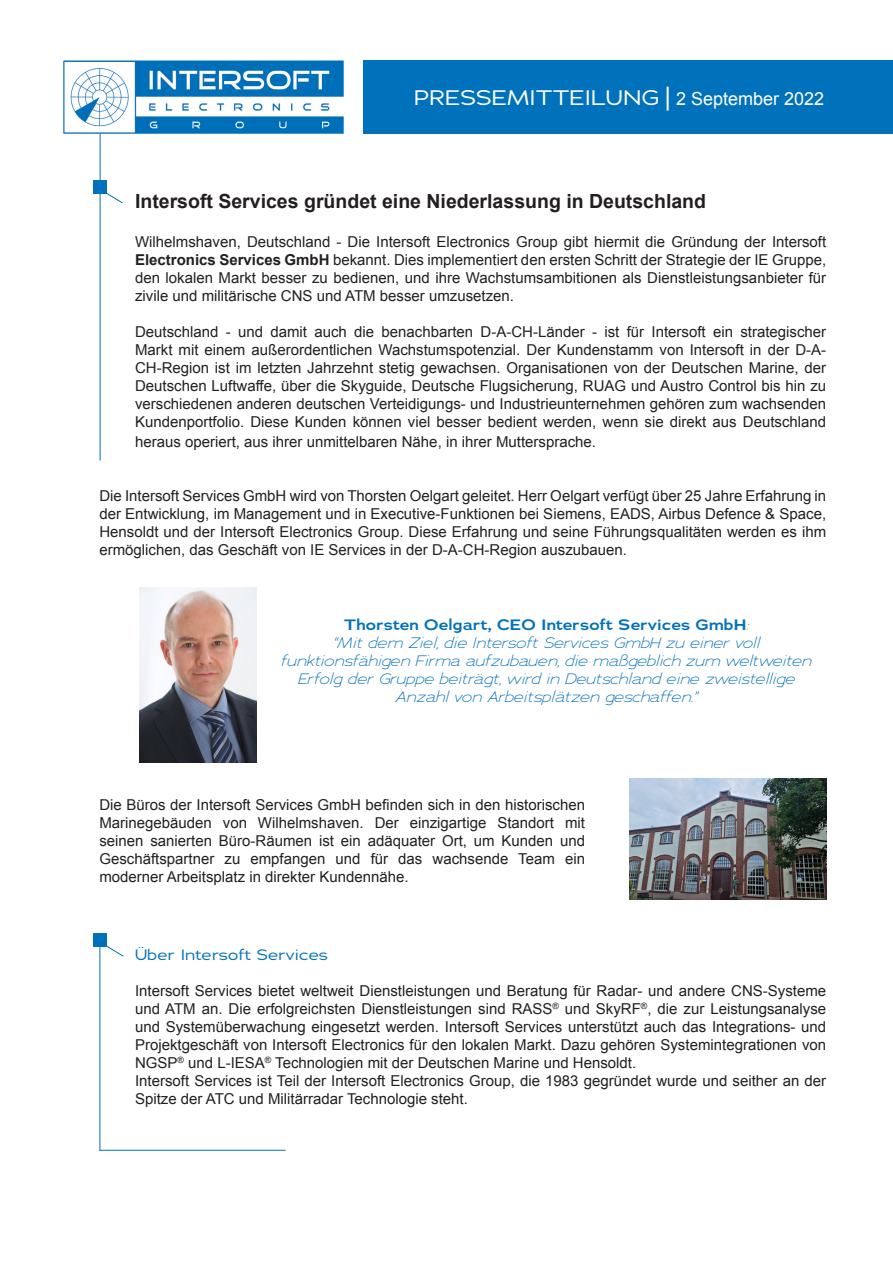
<style>
.page{position:relative;width:893px;height:1263px;background:#fff}
.page>*{position:absolute;margin:0;border:0;box-sizing:border-box;transform-origin:0 0}
.t1{font:21px "Adrianna Extended";color:#fff}
.t2{font:700 19.5px "Arial";color:#231f20}
.t3{font:15px/18px "Arial";color:#231f20;text-align:justify}
.t4{font:italic 300 15px/18px "Adrianna Extended";color:#0071bb;text-align:center}
.t5{font:600 15px "Adrianna Extended";color:#0071bb}
.t6{font:15px "Adrianna Extended";color:#0071bb}
.s1{font-family:"Arial";font-size:25.5px}
.s2{font-family:"Arial";font-size:18px}
.s3{font-weight:700}
.s4{font-weight:300;font-style:italic}
</style>
<div class="page">
<div style="left:364px;top:60px;width:529px;height:73px;background:#0071bb"></div>
<img style="left:63px;top:60px;width:281px;height:82px">
<img style="left:140px;top:587px;width:116px;height:176px">
<img style="left:629px;top:778px;width:197px;height:122px">
<hr style="left:100px;top:133px;width:1px;height:327px;background:#0071bb">
<hr style="left:100px;top:941px;width:1px;height:209px;background:#0071bb">
<hr style="left:100px;top:1150px;width:185px;height:1px;background:#0071bb">
<div style="left:93px;top:180px;width:14px;height:14px;background:#0071bb"></div>
<div style="left:93px;top:934px;width:14px;height:13px;background:#0071bb"></div>
<svg style="left:99px;top:193px;width:24px;height:11px"></svg>
<svg style="left:100px;top:945px;width:24px;height:12px"></svg>
<p class="t1" style="left:414px;top:84px;width:412px">PRESSEMITTEILUNG <span class="s1">|</span> <span class="s2">2 September 2022</span></p>
<p class="t2" style="left:135px;top:188px;width:573px">Intersoft Services gründet eine Niederlassung in Deutschland</p>
<p class="t3" style="left:135px;top:233px;width:693px">Wilhelmshaven, Deutschland - Die Intersoft Electronics Group gibt hiermit die Gründung der Intersoft <span class="s3">Electronics Services GmbH</span> bekannt. Dies implementiert den ersten Schritt der Strategie der IE Gruppe, den lokalen Markt besser zu bedienen, und ihre Wachstumsambitionen als Dienstleistungsanbieter für zivile und militärische CNS und ATM besser umzusetzen.</p>
<p class="t3" style="left:135px;top:323px;width:693px">Deutschland - und damit auch die benachbarten D-A-CH-Länder - ist für Intersoft ein strategischer Markt mit einem außerordentlichen Wachstumspotenzial. Der Kundenstamm von Intersoft in der D-A-CH-Region ist im letzten Jahrzehnt stetig gewachsen. Organisationen von der Deutschen Marine, der Deutschen Luftwaffe, über die Skyguide, Deutsche Flugsicherung, RUAG und Austro Control bis hin zu verschiedenen anderen deutschen Verteidigungs- und Industrieunternehmen gehören zum wachsenden Kundenportfolio. Diese Kunden können viel besser bedient werden, wenn sie direkt aus Deutschland</p>
<p class="t3" style="left:135px;top:433px;width:463px">heraus operiert, aus ihrer unmittelbaren Nähe, in ihrer Muttersprache.</p>
<p class="t3" style="left:99px;top:487px;width:728px">Die Intersoft Services GmbH wird von Thorsten Oelgart geleitet. Herr Oelgart verfügt über 25 Jahre Erfahrung in der Entwicklung, im Management und in Executive-Funktionen bei Siemens, EADS, Airbus Defence &amp; Space, Hensoldt und der Intersoft Electronics Group. Diese Erfahrung und seine Führungsqualitäten werden es ihm ermöglichen, das Geschäft von IE Services in der D-A-CH-Region auszubauen.</p>
<p class="t5" style="left:344px;top:614px;width:406px">Thorsten Oelgart, CEO Intersoft Services GmbH<span class="s4">:</span></p>
<p class="t4" style="left:281px;top:633px;width:532px">“Mit dem Ziel, die Intersoft Services GmbH zu einer voll funktionsfähigen Firma aufzubauen, die maßgeblich zum weltweiten Erfolg der Gruppe beiträgt, wird in Deutschland eine zweistellige Anzahl von Arbeitsplätzen geschaffen.”</p>
<p class="t3" style="left:99px;top:795px;width:487px">Die Büros der Intersoft Services GmbH befinden sich in den historischen Marinegebäuden von Wilhelmshaven. Der einzigartige Standort mit seinen sanierten Büro-Räumen ist ein adäquater Ort, um Kunden und Geschäftspartner zu empfangen und für das wachsende Team ein moderner Arbeitsplatz in direkter Kundennähe.</p>
<p class="t6" style="left:135px;top:945px;width:195px">Über Intersoft Services</p>
<p class="t3" style="left:135px;top:982px;width:693px">Intersoft Services bietet weltweit Dienstleistungen und Beratung für Radar- und andere CNS-Systeme und ATM an. Die erfolgreichsten Dienstleistungen sind RASS<sup>®</sup> und SkyRF<sup>®</sup>, die zur Leistungsanalyse und Systemüberwachung eingesetzt werden. Intersoft Services unterstützt auch das Integrations- und Projektgeschäft von Intersoft Electronics für den lokalen Markt. Dazu gehören Systemintegrationen von NGSP<sup>®</sup> und L-IESA<sup>®</sup> Technologien mit der Deutschen Marine und Hensoldt.</p>
<p class="t3" style="left:135px;top:1072px;width:693px">Intersoft Services ist Teil der Intersoft Electronics Group, die 1983 gegründet wurde und seither an der<br>Spitze der ATC und Militärradar Technologie steht.</p>
</div>
